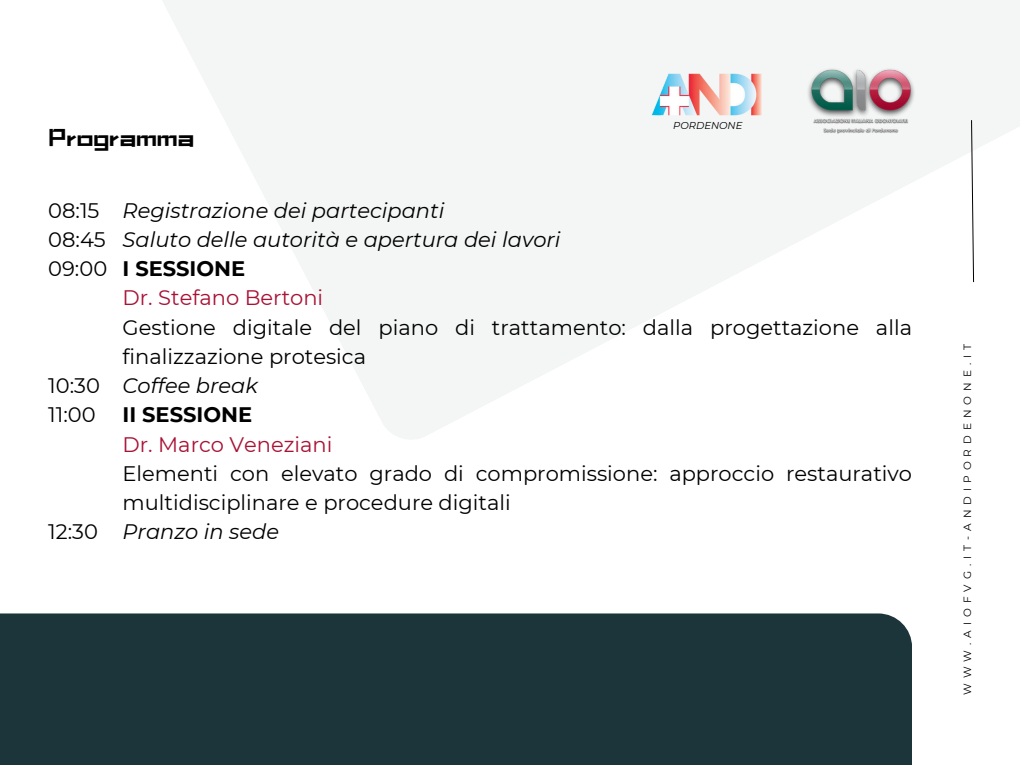
<style>
.page{position:relative;width:1020px;height:765px;background:#fff}
.page>*{position:absolute;margin:0;border:0;box-sizing:border-box;transform-origin:0 0}
.t1{font:29.8px "Canva Cool Black Latin";color:#000}
.t2{font:21px/29.2px "Montserrat";color:#000}
.t3{font:italic 21px/29.2px "Montserrat";color:#000}
.t4{font:21px "Montserrat";color:#a81235}
.t5{font:700 21px "Montserrat";color:#000}
.t6{font:10.5px "Montserrat";letter-spacing:.475em;color:#000}
.t7{font:italic 10px "Montserrat";color:#000}
</style>
<div class="page">
<div style="left:0;top:613px;width:912px;height:152px;background:#1c353b"></div>
<svg style="left:162px;top:0;width:858px;height:439px;fill:#f4f5f5"></svg>
<svg style="left:971px;top:119px;width:3px;height:164px"></svg>
<img style="left:648px;top:43px;width:116px;height:107px">
<img style="left:803px;top:61px;width:115px;height:73px">
<h1 class="t1" style="left:48px;top:120px;width:147px">Programma</h1>
<p class="t7" style="left:673px;top:118px;width:71px">PORDENONE</p>
<p class="t2" style="left:48px;top:195px;width:60px">08:15<br>08:45<br>09:00</p>
<p class="t2" style="left:48px;top:370px;width:53px">10:30<br>11:00</p>
<p class="t2" style="left:48px;top:517px;width:51px">12:30</p>
<p class="t3" style="left:123px;top:195px;width:440px">Registrazione dei partecipanti<br>Saluto delle autorità e apertura dei lavori</p>
<p class="t5" style="left:123px;top:253px;width:124px">I SESSIONE</p>
<p class="t4" style="left:123px;top:283px;width:202px">Dr. Stefano Bertoni</p>
<p class="t2" style="left:123px;top:312px;width:791px">Gestione digitale del piano di trattamento: dalla progettazione alla finalizzazione protesica</p>
<p class="t3" style="left:123px;top:370px;width:137px">Coffee break</p>
<p class="t5" style="left:123px;top:400px;width:131px">II SESSIONE</p>
<p class="t4" style="left:123px;top:430px;width:211px">Dr. Marco Veneziani</p>
<p class="t2" style="left:123px;top:458px;width:791px">Elementi con elevato grado di compromissione: approccio restaurativo multidisciplinare e procedure digitali</p>
<p class="t3" style="left:123px;top:517px;width:158px">Pranzo in sede</p>
<p class="t6" style="left:960px;top:695px;width:353px;rotate:-90deg">WWW.AIOFVG.IT-ANDIPORDENONE.IT</p>
</div>
